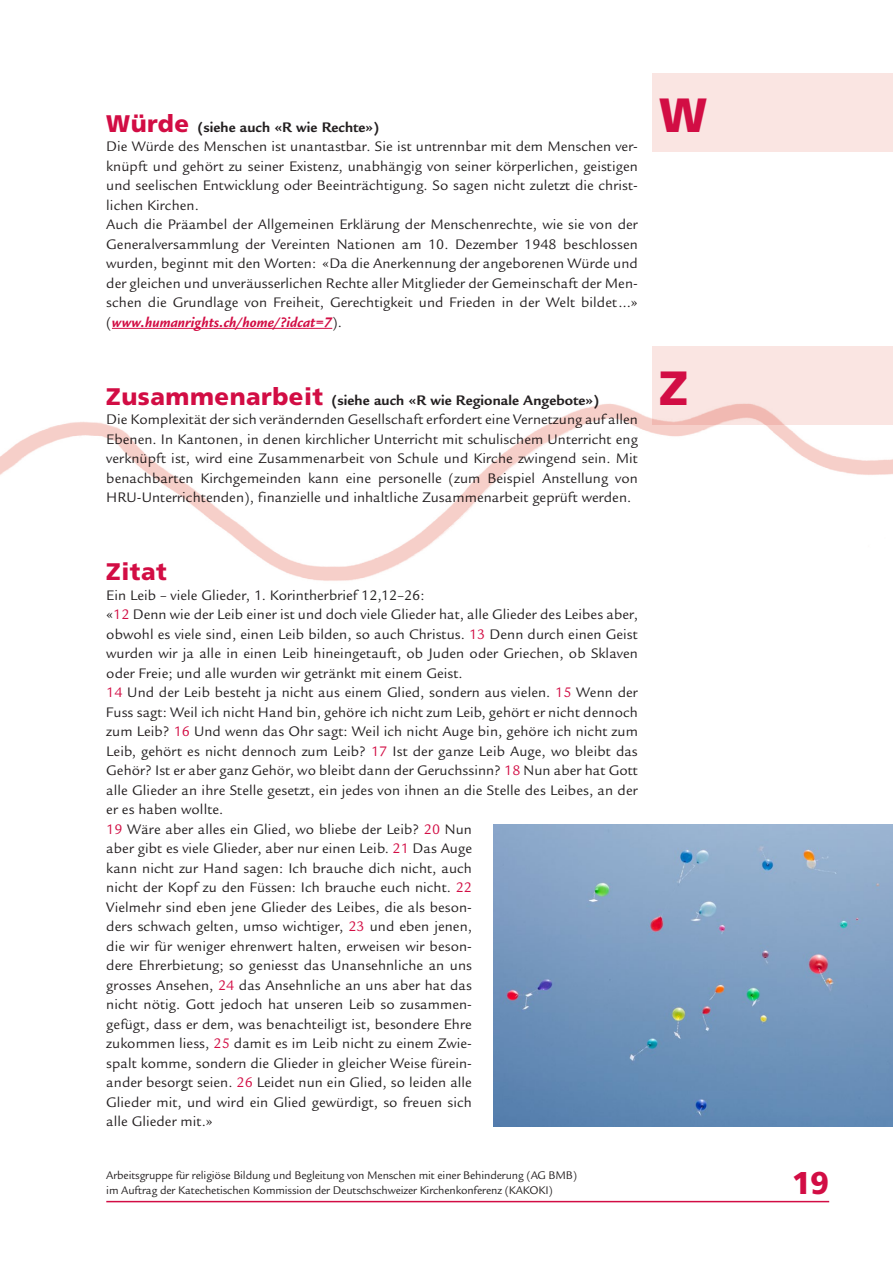
<style>
.page{position:relative;width:893px;height:1263px;background:#fff}
.page>*{position:absolute;margin:0;border:0;box-sizing:border-box;transform-origin:0 0}
.t1{font:900 48px "Frutiger";color:#d20d44}
.t2{font:900 31.5px "Frutiger";color:#d20d44}
._0_Titel_Inhalt_AUSG{font:900 24px "Frutiger";letter-spacing:.02em;color:#d20d44}
._1_Grundtext{font:15px/19.5px "Legacy Sans";letter-spacing:.005em;color:#231f20;text-align:justify}
._0_Titel_Inhalt_AUSG-2{font:700 15px "Legacy Sans";letter-spacing:.005em;color:#231f20}
.t3{font:12px/15px "Legacy Sans";letter-spacing:-.01em;color:#231f20}
.s1{font-family:"Frutiger";font-weight:900;font-size:24px;color:#d20d44}
.s2{font-weight:700;font-style:italic;color:#d20d44}
.s3{color:#d20d44}
</style>
<div class="page">
<hr style="left:106px;top:1201px;width:723px;height:1px;background:#d20d44">
<hr style="left:112px;top:328px;width:220px;height:1px;background:#d20d44">
<div style="left:653px;top:73px;width:240px;height:78px;background:#fae5e2"></div>
<div style="left:653px;top:346px;width:240px;height:78px;background:#fae5e2"></div>
<img style="left:493px;top:824px;width:400px;height:303px">
<img style="left:0;top:399px;width:893px;height:182px">
<p class="_0_Titel_Inhalt_AUSG-2" style="left:106px;top:118px;width:274px"><span class="s1">Würde</span> (siehe auch «R wie Rechte»)</p>
<p class="_1_Grundtext" style="left:106px;top:137px;width:533px">Die Würde des Menschen ist unantastbar. Sie ist untrennbar mit dem Menschen ver&shy;knüpft und gehört zu seiner Existenz, unabhängig von seiner körperlichen, geistigen und seelischen Entwicklung oder Beeinträchtigung. So sagen nicht zuletzt die christ&shy;lichen Kirchen.</p>
<p class="_1_Grundtext" style="left:106px;top:215px;width:533px">Auch die Präambel der Allgemeinen Erklärung der Menschenrechte, wie sie von der Generalversammlung der Vereinten Nationen am 10. Dezember 1948 beschlossen wurden, beginnt mit den Worten: «Da die Anerkennung der angeborenen Würde und der gleichen und unveräusserlichen Rechte aller Mitglieder der Gemeinschaft der Men&shy;schen die Grundlage von Freiheit, Gerechtigkeit und Frieden in der Welt bildet…» (<span class="s2">www.humanrights.ch/home/?idcat=7</span>).</p>
<p class="_0_Titel_Inhalt_AUSG-2" style="left:106px;top:391px;width:494px"><span class="s1">Zusammenarbeit</span> (siehe auch «R wie Regionale Angebote»)</p>
<p class="_1_Grundtext" style="left:106px;top:410px;width:533px">Die Komplexität der sich verändernden Gesellschaft erfordert eine Vernetzung auf allen Ebenen. In Kantonen, in denen kirchlicher Unterricht mit schulischem Unterricht eng verknüpft ist, wird eine Zusammenarbeit von Schule und Kirche zwingend sein. Mit benachbarten Kirchgemeinden kann eine personelle (zum Beispiel Anstellung von HRU-Unterrichtenden), finanzielle und inhaltliche Zusammenarbeit geprüft werden.</p>
<p class="t1" style="left:659px;top:86px;width:49px">W</p>
<p class="t1" style="left:659px;top:359px;width:31px">Z</p>
<p class="_0_Titel_Inhalt_AUSG" style="left:106px;top:557px;width:62px">Zitat</p>
<p class="_1_Grundtext" style="left:106px;top:585px;width:320px">Ein Leib – viele Glieder, 1. Korintherbrief 12,12–26:</p>
<p class="_1_Grundtext" style="left:106px;top:605px;width:533px">«<span class="s3">12</span> Denn wie der Leib einer ist und doch viele Glieder hat, alle Glieder des Leibes aber, obwohl es viele sind, einen Leib bilden, so auch Christus. <span class="s3">13</span> Denn durch einen Geist wurden wir ja alle in einen Leib hineingetauft, ob Juden oder Griechen, ob Sklaven oder Freie; und alle wurden wir getränkt mit einem Geist.</p>
<p class="_1_Grundtext" style="left:106px;top:683px;width:533px"><span class="s3">14</span> Und der Leib besteht ja nicht aus einem Glied, sondern aus vielen. <span class="s3">15</span> Wenn der Fuss sagt: Weil ich nicht Hand bin, gehöre ich nicht zum Leib, gehört er nicht dennoch zum Leib? <span class="s3">16</span> Und wenn das Ohr sagt: Weil ich nicht Auge bin, gehöre ich nicht zum Leib, gehört es nicht dennoch zum Leib? <span class="s3">17</span> Ist der ganze Leib Auge, wo bleibt das Gehör? Ist er aber ganz Gehör, wo bleibt dann der Geruchssinn? <span class="s3">18</span> Nun aber hat Gott alle Glieder an ihre Stelle gesetzt, ein jedes von ihnen an die Stelle des Leibes, an der er es haben wollte.</p>
<p class="_1_Grundtext" style="left:106px;top:819px;width:367px"><span class="s3">19</span> Wäre aber alles ein Glied, wo bliebe der Leib? <span class="s3">20</span> Nun aber gibt es viele Glieder, aber nur einen Leib. <span class="s3">21</span> Das Auge kann nicht zur Hand sagen: Ich brauche dich nicht, auch nicht der Kopf zu den Füssen: Ich brauche euch nicht. <span class="s3">22<br></span>Vielmehr sind eben jene Glieder des Leibes, die als beson&shy;ders schwach gelten, umso wichtiger, <span class="s3">23</span> und eben jenen, die wir für weniger ehrenwert halten, erweisen wir beson&shy;dere Ehrerbietung; so geniesst das Unansehnliche an uns grosses Ansehen, <span class="s3">24</span> das Ansehnliche an uns aber hat das nicht nötig. Gott jedoch hat unseren Leib so zusammen&shy;gefügt, dass er dem, was benachteiligt ist, besondere Ehre zukommen liess, <span class="s3">25</span> damit es im Leib nicht zu einem Zwie&shy;spalt komme, sondern die Glieder in gleicher Weise fürein&shy;ander besorgt seien. <span class="s3">26</span> Leidet nun ein Glied, so leiden alle Glieder mit, und wird ein Glied gewürdigt, so freuen sich alle Glieder mit.»</p>
<p class="t3" style="left:106px;top:1167px;width:472px">Arbeitsgruppe für religiöse Bildung und Begleitung von Menschen mit einer Behinderung (AG BMB) im Auftrag der Katechetischen Kommission der Deutschschweizer Kirchenkonferenz (KAKOKI)</p>
<h2 class="t2" style="left:792px;top:1164px;width:39px">19</h2>
</div>
